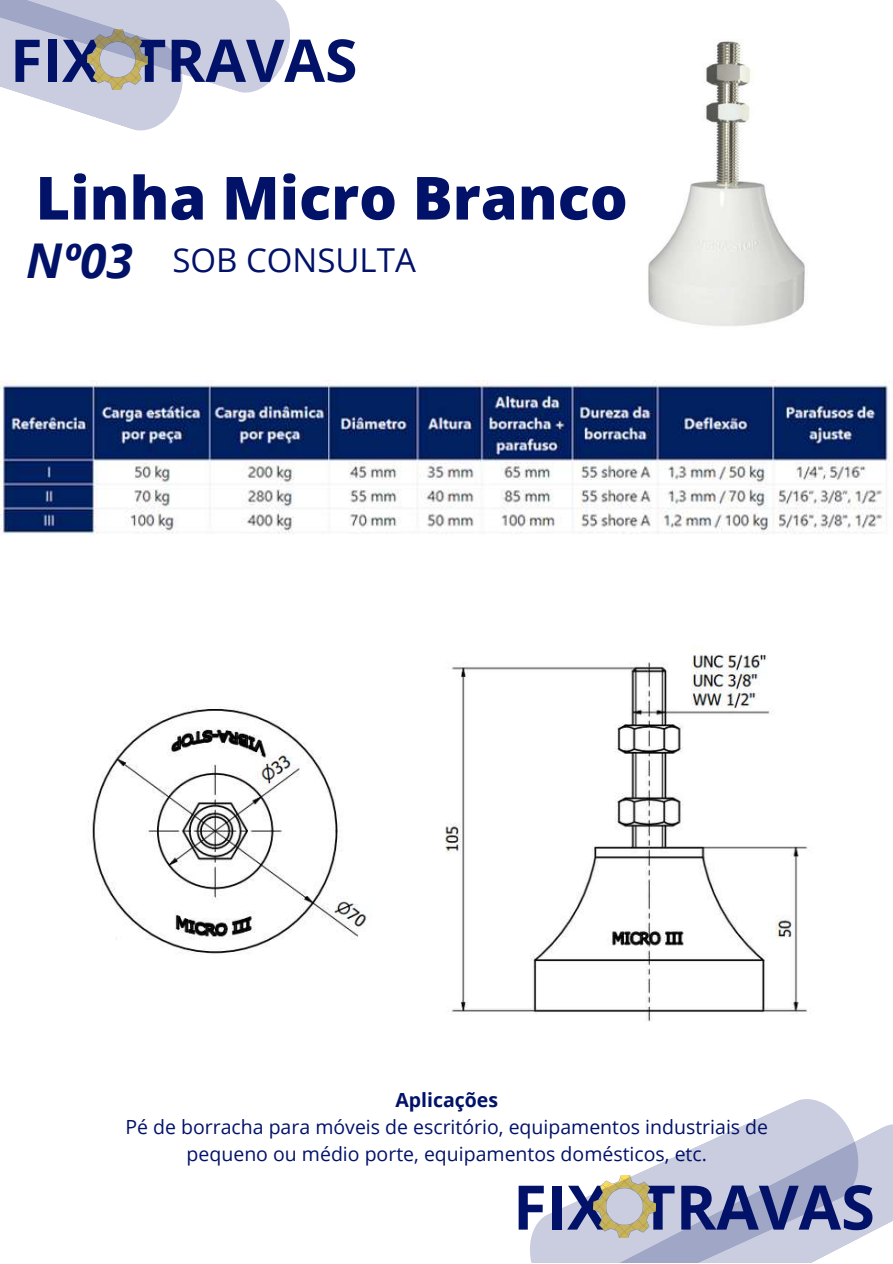
<style>
.page{position:relative;width:893px;height:1264px;background:#fff}
.page>*{position:absolute;margin:0;border:0;box-sizing:border-box;transform-origin:0 0}
.t1{font:700 61.5px "Open Sans";color:#021269}
.t2{font:800 59.55px "Open Sans";color:#021269}
.t3{font:700 58.95px "Open Sans";color:#021269}
.t4{font:italic 700 48px "Open Sans";color:#021269}
.t5{font:33px "Open Sans";color:#021269}
.t6{font:19.5px/27px "Open Sans";color:#021269;text-align:center}
.t7{font:700 19.5px "Open Sans";color:#021269}
</style>
<div class="page">
<svg style="left:0;top:0;width:290px;height:131px"></svg>
<svg style="left:530px;top:1099px;width:312px;height:163px"></svg>
<svg style="left:574px;top:1118px;width:318px;height:144px;fill:#cacddf"></svg>
<svg style="left:595px;top:1129px;width:55px;height:22px"></svg>
<img style="left:1px;top:381px;width:888px;height:154px">
<img style="left:648px;top:39px;width:157px;height:287px">
<img style="left:445px;top:646px;width:363px;height:376px">
<img style="left:88px;top:706px;width:279px;height:248px">
<h3 class="t3" style="left:10px;top:19px;width:349px">FIX TRAVAS</h3>
<h2 class="t2" style="left:36px;top:156px;width:593px">Linha Micro Branco</h2>
<h3 class="t4" style="left:26px;top:227px;width:108px">Nº03</h3>
<h3 class="t5" style="left:172px;top:237px;width:245px">SOB CONSULTA</h3>
<p class="t7" style="left:395px;top:1085px;width:104px">Aplicações</p>
<p class="t6" style="left:125px;top:1112px;width:644px">Pé de borracha para móveis de escritório, equipamentos industriais de pequeno ou médio porte, equipamentos domésticos, etc.</p>
<h1 class="t1" style="left:513px;top:1163px;width:363px">FIX TRAVAS</h1>
</div>
